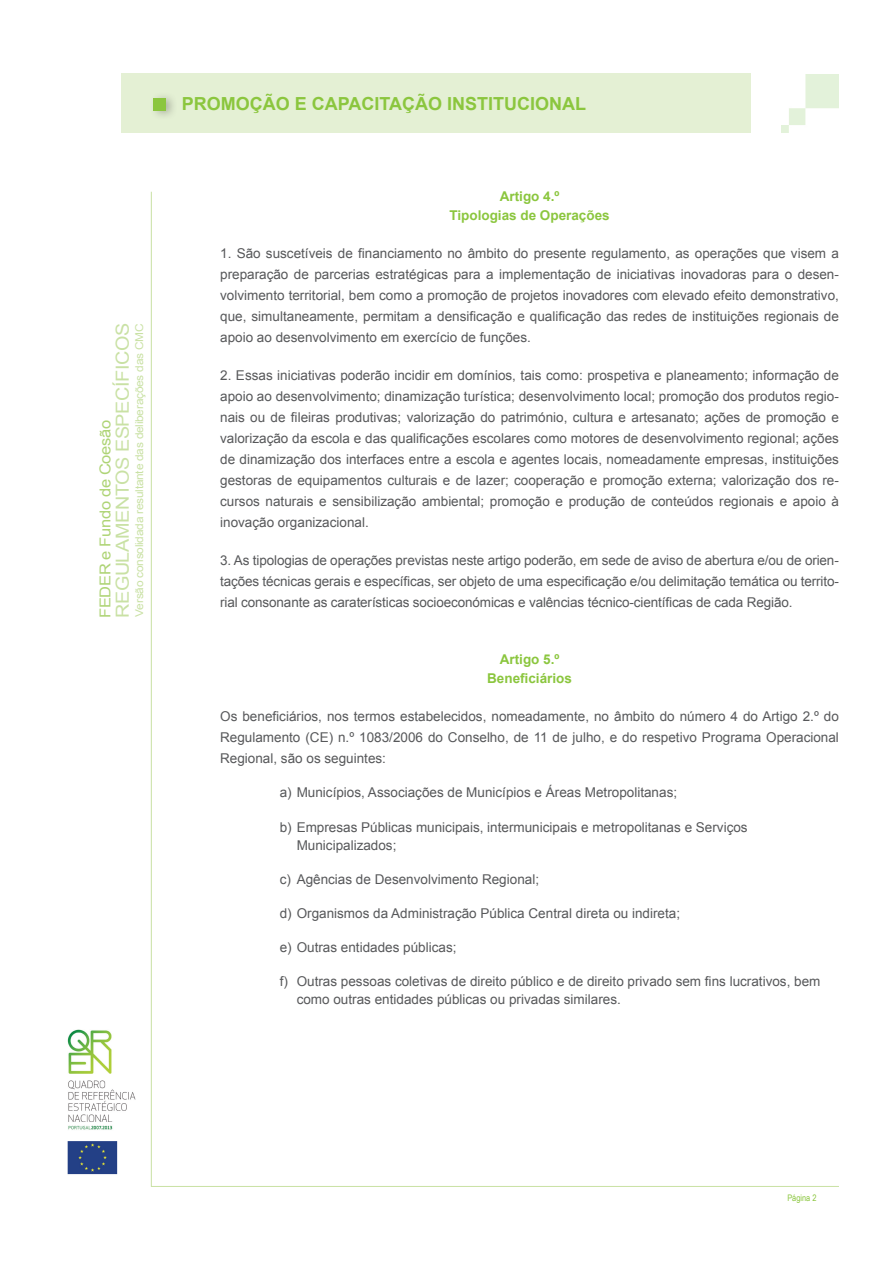
<style>
.page{position:relative;width:893px;height:1263px;background:#fff}
.page>*{position:absolute;margin:0;border:0;box-sizing:border-box;transform-origin:0 0}
.t1{font:700 18px "Arial";color:#8bc63e}
.t2{font:18px "Arial";letter-spacing:-.02em;color:#c9e1a4;scale:1.1 1}
.t3{font:15px "Arial";letter-spacing:-.02em;color:#aed475;scale:1.1 1}
.Texto{font:13.5px/21px "Arial";color:#57585a;text-align:justify}
.Texto_ident_3{font:13.5px/18px "Arial";color:#57585a}
.Texto_subtitulo{font:700 13.5px "Arial";color:#8bc63e}
.t4{font:10.8px "Arial";letter-spacing:-.02em;color:#c9e1a4;scale:1.1 1}
.Caixa{font:9px "Arial Narrow";color:#8bc63e}
</style>
<div class="page">
<img style="left:67px;top:1029px;width:69px;height:146px">
<hr style="left:151px;top:192px;width:1px;height:994px;background:#c9e1a4">
<hr style="left:151px;top:1186px;width:688px;height:1px;background:#c9e1a4">
<div style="left:121px;top:74px;width:630px;height:59px;background:#e4f0d4"></div>
<div style="left:149px;top:91px;width:29px;height:29px;background:#231f20;opacity:.3"></div>
<div style="left:153px;top:99px;width:13px;height:12px;background:#8bc63e"></div>
<img style="left:782px;top:75px;width:57px;height:57px">
<h1 class="t2" style="left:111px;top:618px;width:269px;rotate:-90deg">REGULAMENTOS ESPECÍFICOS</h1>
<p class="t4" style="left:132px;top:616px;width:268px;rotate:-90deg">Versão consolidada resultante das deliberações das CMC</p>
<p class="t3" style="left:95px;top:618px;width:181px;rotate:-90deg">FEDER e Fundo de Coesão</p>
<h1 class="t1" style="left:182px;top:92px;width:406px">PROMOÇÃO E CAPACITAÇÃO INSTITUCIONAL</h1>
<p class="Texto_subtitulo" style="left:500px;top:187px;width:61px">Artigo 4.º</p>
<p class="Texto_subtitulo" style="left:449px;top:206px;width:162px">Tipologias de Operações</p>
<p class="Texto" style="left:220px;top:243px;width:620px">1. São suscetíveis de financiamento no âmbito do presente regulamento, as operações que visem a preparação de parcerias estratégicas para a implementação de iniciativas inovadoras para o desen&shy;volvimento territorial, bem como a promoção de projetos inovadores com elevado efeito demonstrativo, que, simultaneamente, permitam a densificação e qualificação das redes de instituições regionais de apoio ao desenvolvimento em exercício de funções.</p>
<p class="Texto" style="left:220px;top:365px;width:620px">2. Essas iniciativas poderão incidir em domínios, tais como: prospetiva e planeamento; informação de apoio ao desenvolvimento; dinamização turística; desenvolvimento local; promoção dos produtos regio&shy;nais ou de fileiras produtivas; valorização do património, cultura e artesanato; ações de promoção e valorização da escola e das qualificações escolares como motores de desenvolvimento regional; ações de dinamização dos interfaces entre a escola e agentes locais, nomeadamente empresas, instituições gestoras de equipamentos culturais e de lazer; cooperação e promoção externa; valorização dos re&shy;cursos naturais e sensibilização ambiental; promoção e produção de conteúdos regionais e apoio à inovação organizacional.</p>
<p class="Texto" style="left:220px;top:550px;width:620px">3. As tipologias de operações previstas neste artigo poderão, em sede de aviso de abertura e/ou de orien&shy;tações técnicas gerais e específicas, ser objeto de uma especificação e/ou delimitação temática ou territo&shy;rial consonante as caraterísticas socioeconómicas e valências técnico-científicas de cada Região.</p>
<p class="Texto_subtitulo" style="left:500px;top:650px;width:61px">Artigo 5.º</p>
<p class="Texto_subtitulo" style="left:487px;top:669px;width:86px">Beneficiários</p>
<p class="Texto" style="left:220px;top:706px;width:620px">Os beneficiários, nos termos estabelecidos, nomeadamente, no âmbito do número 4 do Artigo 2.º do Regulamento (CE) n.º 1083/2006 do Conselho, de 11 de julho, e do respetivo Programa Operacional Regional, são os seguintes:</p>
<p class="Texto_ident_3" style="left:280px;top:784px;width:399px">a) Municípios, Associações de Municípios e Áreas Metropolitanas;</p>
<p class="Texto_ident_3" style="left:297px;top:818px;width:452px;text-indent:-17px">b) Empresas Públicas municipais, intermunicipais e metropolitanas e Serviços<br>Municipalizados;</p>
<p class="Texto_ident_3" style="left:280px;top:870px;width:261px">c) Agências de Desenvolvimento Regional;</p>
<p class="Texto_ident_3" style="left:280px;top:904px;width:402px">d) Organismos da Administração Pública Central direta ou indireta;</p>
<p class="Texto_ident_3" style="left:280px;top:938px;width:178px">e) Outras entidades públicas;</p>
<p class="Texto_ident_3" style="left:297px;top:973px;width:525px;text-indent:-17px">f) Outras pessoas coletivas de direito público e de direito privado sem fins lucrativos, bem como outras entidades públicas ou privadas similares.</p>
<p class="Caixa" style="left:787px;top:1191px;width:31px">Página 2</p>
</div>
